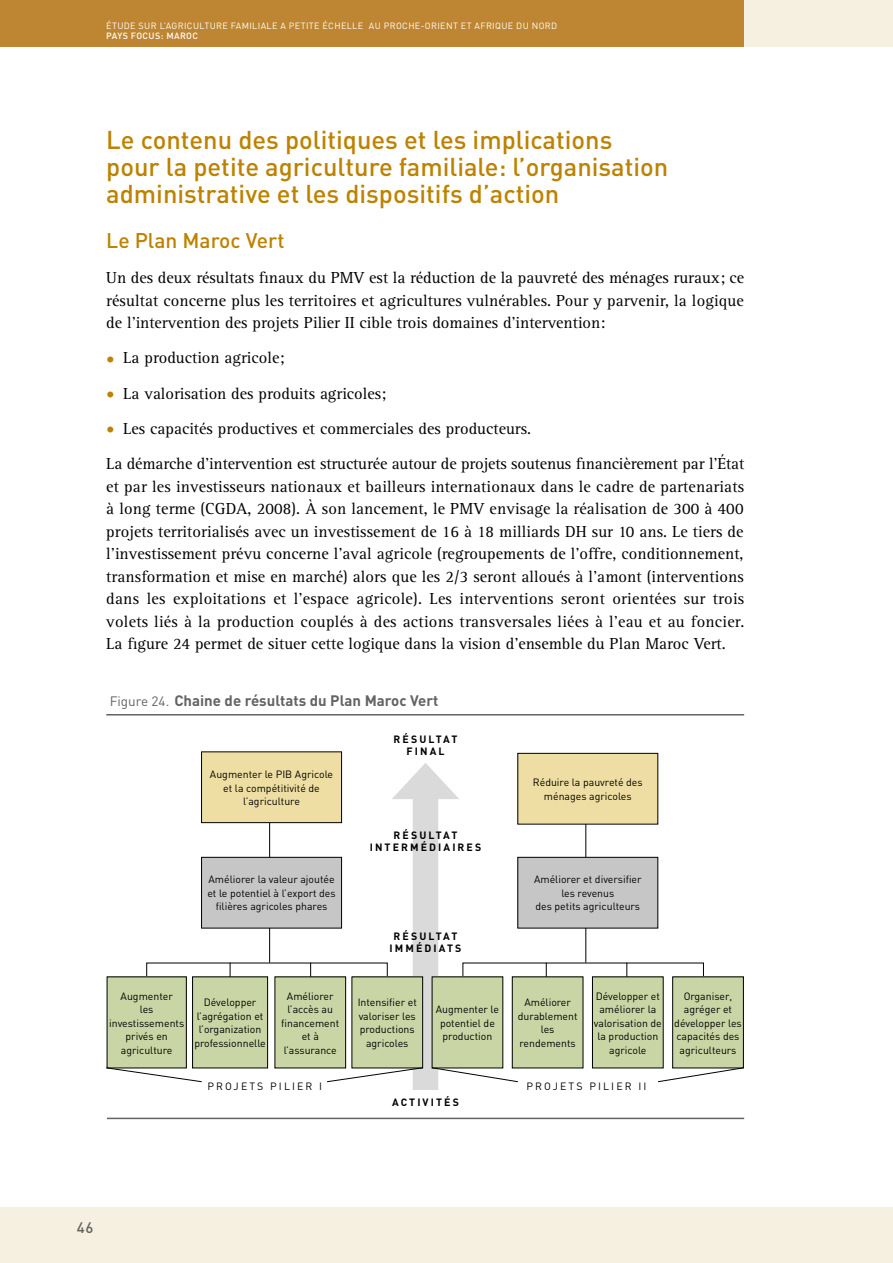
<style>
.page{position:relative;width:893px;height:1263px;background:#fff}
.page>*{position:absolute;margin:0;border:0;box-sizing:border-box;transform-origin:0 0}
.t1{font:500 25.5px/27px "DIN";color:#bd8200}
.t2{font:500 21px "DIN";color:#bd8200}
.t3{font:16.5px/22.5px "Rotis Serif";color:#000;text-align:justify}
.t4{font:700 15px "DIN";color:#646363}
.t5{font:500 15px "DIN";color:#646363}
.t6{font:10.5px/13.5px "DIN";color:#000;text-align:center}
.t7{font:700 10.5px/12px "DIN";letter-spacing:.2em;color:#000;text-align:center}
.t8{font:10.5px "DIN";letter-spacing:.2em;color:#000}
.t9{font:9px "DIN";letter-spacing:.04em;color:#fff}
.t10{font:500 9px "DIN";letter-spacing:.04em;color:#fff}
.s1{color:#bd8200}
.s2{font-weight:400;font-size:13.5px}
</style>
<div class="page">
<div style="left:0;top:1208px;width:893px;height:55px;background:#f5f0e0"></div>
<div style="left:0;top:0;width:744px;height:47px;background:#be8632"></div>
<div style="left:744px;top:0;width:149px;height:47px;background:#f5f0e0"></div>
<div style="left:413px;top:786px;width:25px;height:326px;background:#dadada"></div>
<svg style="left:392px;top:763px;width:67px;height:36px"></svg>
<hr style="left:106px;top:714px;width:638px;height:1px;background:#646363">
<hr style="left:269px;top:823px;width:1px;height:140px;background:#000">
<hr style="left:585px;top:823px;width:1px;height:140px;background:#000">
<div style="left:107px;top:977px;width:79px;height:91px;background:#c9d5a5"></div>
<div style="left:193px;top:977px;width:75px;height:91px;background:#c9d5a5"></div>
<div style="left:192px;top:977px;width:76px;height:91px;border:1px solid #000"></div>
<div style="left:275px;top:977px;width:71px;height:91px;background:#c9d5a5"></div>
<div style="left:275px;top:977px;width:71px;height:91px;border:1px solid #000"></div>
<div style="left:352px;top:977px;width:71px;height:91px;background:#c9d5a5"></div>
<div style="left:352px;top:977px;width:71px;height:91px;border:1px solid #000"></div>
<div style="left:432px;top:977px;width:71px;height:91px;background:#c9d5a5"></div>
<div style="left:512px;top:977px;width:71px;height:91px;background:#c9d5a5"></div>
<div style="left:592px;top:977px;width:71px;height:91px;background:#c9d5a5"></div>
<div style="left:673px;top:977px;width:70px;height:91px;background:#c9d5a5"></div>
<div style="left:672px;top:977px;width:71px;height:91px;border:1px solid #000"></div>
<div style="left:202px;top:857px;width:140px;height:71px;background:#c6c6c6"></div>
<div style="left:201px;top:857px;width:141px;height:71px;border:1px solid #000"></div>
<div style="left:202px;top:752px;width:140px;height:71px;background:#eedea3"></div>
<div style="left:201px;top:752px;width:141px;height:71px;border:1px solid #000"></div>
<div style="left:518px;top:857px;width:140px;height:71px;background:#c6c6c6"></div>
<div style="left:518px;top:857px;width:140px;height:71px;border:1px solid #000"></div>
<div style="left:518px;top:753px;width:140px;height:71px;background:#eedea3"></div>
<div style="left:518px;top:753px;width:140px;height:71px;border:1px solid #000"></div>
<svg style="left:230px;top:963px;width:1px;height:14px"></svg>
<svg style="left:546px;top:963px;width:1px;height:14px"></svg>
<svg style="left:310px;top:963px;width:1px;height:14px"></svg>
<svg style="left:626px;top:963px;width:1px;height:14px"></svg>
<div style="left:363px;top:1090px;width:125px;height:22px;background:#fff"></div>
<svg style="left:106px;top:1067px;width:97px;height:15px"></svg>
<svg style="left:431px;top:1067px;width:88px;height:15px"></svg>
<svg style="left:326px;top:1067px;width:97px;height:15px"></svg>
<svg style="left:657px;top:1067px;width:87px;height:15px"></svg>
<hr style="left:107px;top:1118px;width:637px;height:1px;background:#646363">
<p class="t9" style="left:106px;top:20px;width:452px">ÉTUDE SUR L’AGRICULTURE FAMILIALE A PETITE ÉCHELLE AU PROCHE-ORIENT ET AFRIQUE DU NORD</p>
<p class="t10" style="left:106px;top:30px;width:93px">PAYS FOCUS: MAROC</p>
<h1 class="t1" style="left:106px;top:125px;width:564px">Le contenu des politiques et les implications pour la petite agriculture familiale: l’organisation administrative et les dispositifs d’action</h1>
<p class="t2" style="left:106px;top:227px;width:180px">Le Plan Maroc Vert</p>
<p class="t3" style="left:106px;top:267px;width:639px">Un des deux résultats finaux du PMV est la réduction de la pauvreté des ménages ruraux; ce résultat concerne plus les territoires et agricultures vulnérables. Pour y parvenir, la logique de l’intervention des projets Pilier II cible trois domaines d’intervention:</p>
<p class="t3" style="left:106px;top:347px;width:179px"><span class="s1">•</span> La production agricole;</p>
<p class="t3" style="left:106px;top:382px;width:281px"><span class="s1">•</span> La valorisation des produits agricoles;</p>
<p class="t3" style="left:106px;top:411px;width:639px;line-height:35.2px"><span class="s1">•</span> Les capacités productives et commerciales des producteurs.<br>La démarche d’intervention est structurée autour de projets soutenus financièrement par l’État</p>
<p class="t3" style="left:106px;top:475px;width:640px">et par les investisseurs nationaux et bailleurs internationaux dans le cadre de partenariats à long terme (CGDA, 2008). À son lancement, le PMV envisage la réalisation de 300 à 400 projets territorialisés avec un investissement de 16 à 18 milliards DH sur 10 ans. Le tiers de l’investissement prévu concerne l’aval agricole (regroupements de l’offre, conditionnement, transformation et mise en marché) alors que les 2/3 seront alloués à l’amont (interventions dans les exploitations et l’espace agricole). Les interventions seront orientées sur trois volets liés à la production couplés à des actions transversales liées à l’eau et au foncier.<br>La figure 24 permet de situer cette logique dans la vision d’ensemble du Plan Maroc Vert.</p>
<p class="t4" style="left:110px;top:690px;width:330px"><span class="s2">Figure 24.</span> Chaine de résultats du Plan Maroc Vert</p>
<p class="t6" style="left:210px;top:767px;width:125px">Augmenter le PIB Agricole et la compétitivité de l’agriculture</p>
<p class="t6" style="left:207px;top:873px;width:130px">Améliorer la valeur ajoutée et le potentiel à l’export des filières agricoles phares</p>
<p class="t7" style="left:394px;top:732px;width:65px">RÉSULTAT<br>FINAL</p>
<p class="t7" style="left:370px;top:829px;width:113px">RÉSULTAT<br>INTERMÉDIAIRES</p>
<p class="t7" style="left:390px;top:929px;width:73px">RÉSULTAT<br>IMMÉDIATS</p>
<p class="t6" style="left:533px;top:775px;width:111px">Réduire la pauvreté des ménages agricoles</p>
<p class="t6" style="left:534px;top:873px;width:109px">Améliorer et diversifier les revenus<br>des petits agriculteurs</p>
<p class="t6" style="left:109px;top:989px;width:77px">Augmenter<br>les investissements privés en agriculture</p>
<p class="t6" style="left:194px;top:996px;width:73px">Développer l’agrégation et l’organization professionnelle</p>
<p class="t6" style="left:281px;top:989px;width:59px">Améliorer l’accès au financement et à l’assurance</p>
<p class="t6" style="left:358px;top:996px;width:61px">Intensifier et valoriser les productions agricoles</p>
<p class="t6" style="left:436px;top:1002px;width:65px">Augmenter le potentiel de production</p>
<p class="t6" style="left:518px;top:996px;width:61px">Améliorer durablement les rendements</p>
<p class="t6" style="left:594px;top:989px;width:69px">Développer et améliorer la valorisation de la production agricole</p>
<p class="t6" style="left:674px;top:989px;width:69px">Organiser, agréger et développer les capacités des agriculteurs</p>
<p class="t8" style="left:207px;top:1080px;width:116px">PROJETS PILIER I</p>
<p class="t8" style="left:527px;top:1080px;width:121px">PROJETS PILIER II</p>
<p class="t7" style="left:392px;top:1095px;width:68px">ACTIVITÉS</p>
<p class="t5" style="left:77px;top:1218px;width:18px">46</p>
</div>
